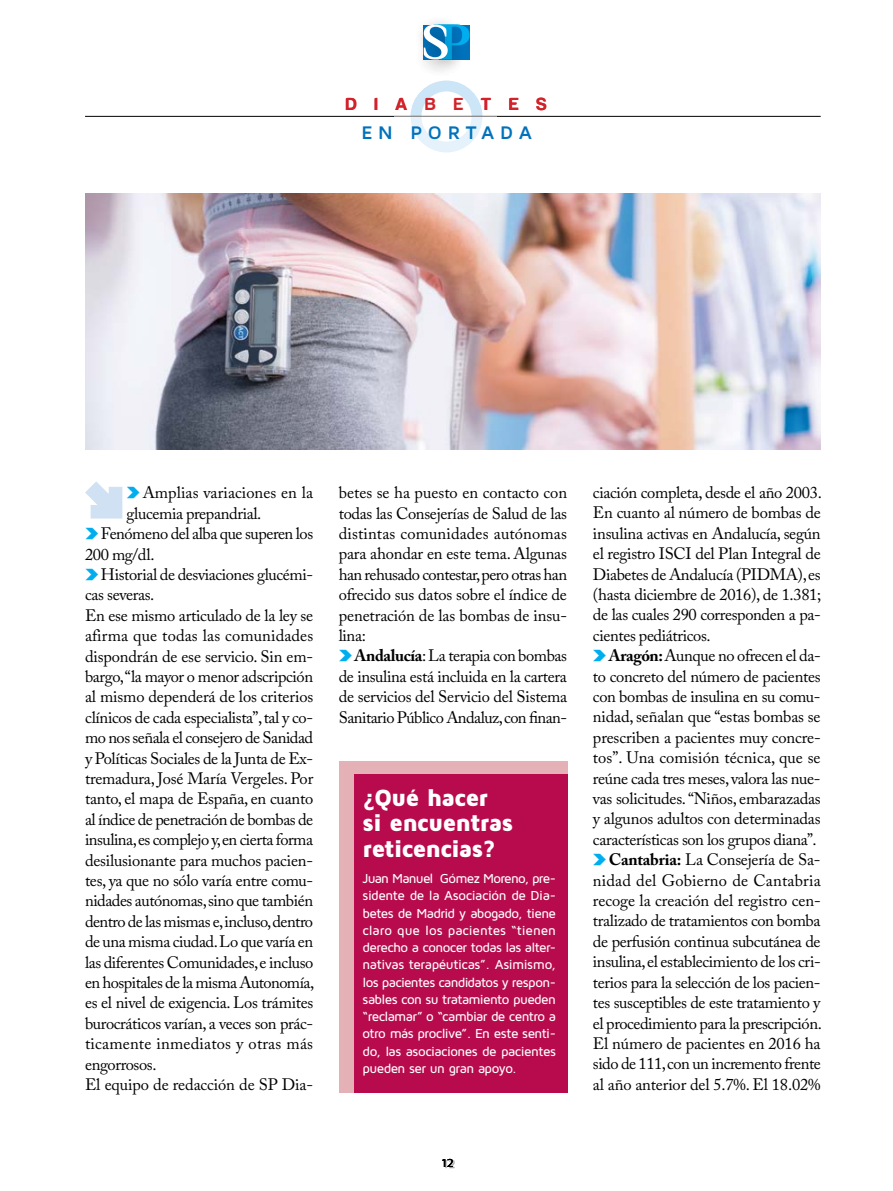
<style>
.page{position:relative;width:893px;height:1191px;background:#fff}
.page>*{position:absolute;margin:0;border:0;box-sizing:border-box;transform-origin:0 0}
.t1{font:900 24.45px/25.8px "Maven Pro";letter-spacing:-.035em;color:#fff}
.t2{font:700 18.9px "Maven Pro";letter-spacing:.29em;color:#0072bc}
.t3{font:700 18px "Harabara";letter-spacing:1em;color:#d2232a}
.t4{font:16.5px/20.4px "Adobe Caslon Pro";letter-spacing:-.02em;color:#000}
.t5{font:16.5px "Adobe Caslon Pro";letter-spacing:.01em;color:#000}
.t6{font:16.5px "Adobe Caslon Pro";letter-spacing:.005em;color:#000}
.t7{font:500 13.5px/17.2px "Maven Pro";letter-spacing:-.04em;color:#fff;text-align:justify}
.t8{font:12px "Maven Pro";color:#000}
.s1{font-family:"Arrowdyn";font-weight:800;color:#00aeef}
.s2{font-weight:700}
</style>
<div class="page">
<svg style="left:405px;top:80px;width:83px;height:36px"></svg>
<svg style="left:416px;top:86px;width:61px;height:61px"></svg>
<div style="left:411px;top:81px;width:71px;height:71px;border:11px solid #cce6f8;border-radius:50%"></div>
<hr style="left:85px;top:116px;width:736px;height:1px;background:#000">
<div style="left:424px;top:25px;width:46px;height:35px;background:#0072bc"></div>
<div style="left:414px;top:15px;width:52px;height:62px;background:#000;opacity:.3"></div>
<svg style="left:424px;top:25px;width:46px;height:34px"></svg>
<svg style="left:394px;top:116px;width:102px;height:37px"></svg>
<div style="left:444px;top:1160px;width:11px;height:8px;background:#000;opacity:.1"></div>
<div style="left:339px;top:761px;width:228px;height:332px;background:#e4b2b6"></div>
<div style="left:354px;top:774px;width:213px;height:319px;background:#b80b4d"></div>
<img style="left:85px;top:193px;width:736px;height:256px">
<svg style="left:85px;top:481px;width:37px;height:37px"></svg>
<p class="t3" style="left:346px;top:94px;width:202px">DIABETES</p>
<p class="t2" style="left:361px;top:121px;width:172px">EN PORTADA</p>
<p class="t6" style="left:127px;top:483px;width:188px"><span class="s1">C</span> Amplias variaciones en la</p>
<p class="t4" style="left:127px;top:503px;width:136px">glucemia prepandrial.</p>
<p class="t4" style="left:85px;top:523px;width:230px"><span class="s1">C</span> Fenómeno del alba que superen los</p>
<p class="t4" style="left:85px;top:543px;width:71px">200 mg/dl.</p>
<p class="t4" style="left:85px;top:564px;width:230px"><span class="s1">C</span> Historial de desviaciones glucémi-</p>
<p class="t4" style="left:85px;top:584px;width:71px">cas severas.</p>
<p class="t4" style="left:85px;top:605px;width:230px">En ese mismo articulado de la ley se</p>
<p class="t5" style="left:85px;top:626px;width:230px">afirma que todas las comunidades</p>
<p class="t4" style="left:85px;top:645px;width:230px">dispondrán de ese servicio. Sin em-</p>
<p class="t4" style="left:85px;top:666px;width:230px">bargo, “la mayor o menor adscripción</p>
<p class="t4" style="left:85px;top:686px;width:230px">al mismo dependerá de los criterios</p>
<p class="t4" style="left:85px;top:707px;width:230px">clínicos de cada especialista”, tal y co-</p>
<p class="t4" style="left:85px;top:727px;width:230px">mo nos señala el consejero de Sanidad</p>
<p class="t4" style="left:85px;top:747px;width:230px">y Políticas Sociales de la Junta de Ex-</p>
<p class="t4" style="left:85px;top:768px;width:230px">tremadura, José María Vergeles. Por</p>
<p class="t4" style="left:85px;top:788px;width:230px">tanto, el mapa de España, en cuanto</p>
<p class="t4" style="left:85px;top:809px;width:230px">al índice de penetración de bombas de</p>
<p class="t4" style="left:85px;top:829px;width:230px">insulina, es complejo y, en cierta forma</p>
<p class="t4" style="left:85px;top:849px;width:230px">desilusionante para muchos pacien-</p>
<p class="t4" style="left:85px;top:870px;width:230px">tes, ya que no sólo varía entre comu-</p>
<p class="t4" style="left:85px;top:890px;width:230px">nidades autónomas, sino que también</p>
<p class="t4" style="left:85px;top:911px;width:230px">dentro de las mismas e, incluso, dentro</p>
<p class="t4" style="left:85px;top:931px;width:230px">de una misma ciudad. Lo que varía en</p>
<p class="t4" style="left:85px;top:951px;width:230px">las diferentes Comunidades, e incluso</p>
<p class="t4" style="left:85px;top:972px;width:231px">en hospitales de la misma Autonomía,</p>
<p class="t4" style="left:85px;top:992px;width:230px">es el nivel de exigencia. Los trámites</p>
<p class="t4" style="left:85px;top:1012px;width:230px">burocráticos varían, a veces son prác-</p>
<p class="t5" style="left:85px;top:1033px;width:230px">ticamente inmediatos y otras más</p>
<p class="t4" style="left:85px;top:1053px;width:73px">engorrosos.</p>
<p class="t4" style="left:85px;top:1074px;width:230px">El equipo de redacción de SP Dia-</p>
<p class="t4" style="left:339px;top:482px;width:230px">betes se ha puesto en contacto con todas las Consejerías de Salud de las distintas comunidades autónomas para ahondar en este tema. Algunas han rehusado contestar, pero otras han ofrecido sus datos sobre el índice de penetración de las bombas de insu&shy;lina:<br><span class="s1">C</span> <span class="s2">Andalucía</span>: La terapia con bombas de insulina está incluida en la cartera de servicios del Servicio del Sistema Sanitario Público Andaluz, con finan-</p>
<p class="t4" style="left:593px;top:482px;width:230px">ciación completa, desde el año 2003.<br>En cuanto al número de bombas de insulina activas en Andalucía, según el registro ISCI del Plan Integral de Diabetes de Andalucía (PIDMA), es (hasta diciembre de 2016), de 1.381; de las cuales 290 corresponden a pa&shy;cientes pediátricos.<br><span class="s1">C</span> <span class="s2">Aragón:</span> Aunque no ofrecen el da&shy;to concreto del número de pacientes con bombas de insulina en su comu&shy;nidad, señalan que “estas bombas se prescriben a pacientes muy concre&shy;tos”. Una comisión técnica, que se reúne cada tres meses, valora las nue&shy;vas solicitudes. “Niños, embarazadas y algunos adultos con determinadas características son los grupos diana”.<br><span class="s1">C</span> <span class="s2">Cantabria:</span> La Consejería de Sa&shy;nidad del Gobierno de Cantabria recoge la creación del registro cen&shy;tralizado de tratamientos con bomba de perfusión continua subcutánea de insulina, el establecimiento de los cri&shy;terios para la selección de los pacien&shy;tes susceptibles de este tratamiento y el procedimiento para la prescripción.<br>El número de pacientes en 2016 ha sido de 111, con un incremento frente al año anterior del 5.7%. El 18.02%</p>
<h1 class="t1" style="left:363px;top:783px;width:152px">¿Qué hacer si encuentras reticencias?</h1>
<p class="t7" style="left:363px;top:869px;width:195px">Juan Manuel Gómez Moreno, pre&shy;sidente de la Asociación de Dia&shy;betes de Madrid y abogado, tiene claro que los pacientes “tienen derecho a conocer todas las alter&shy;nativas terapéuticas”. Asimismo, los pacientes candidatos y respon&shy;sables con su tratamiento pueden “reclamar” o “cambiar de centro a otro más proclive”. En este senti&shy;do, las asociaciones de pacientes pueden ser un gran apoyo.</p>
<p class="t8" style="left:441px;top:1155px;width:14px">12</p>
</div>
